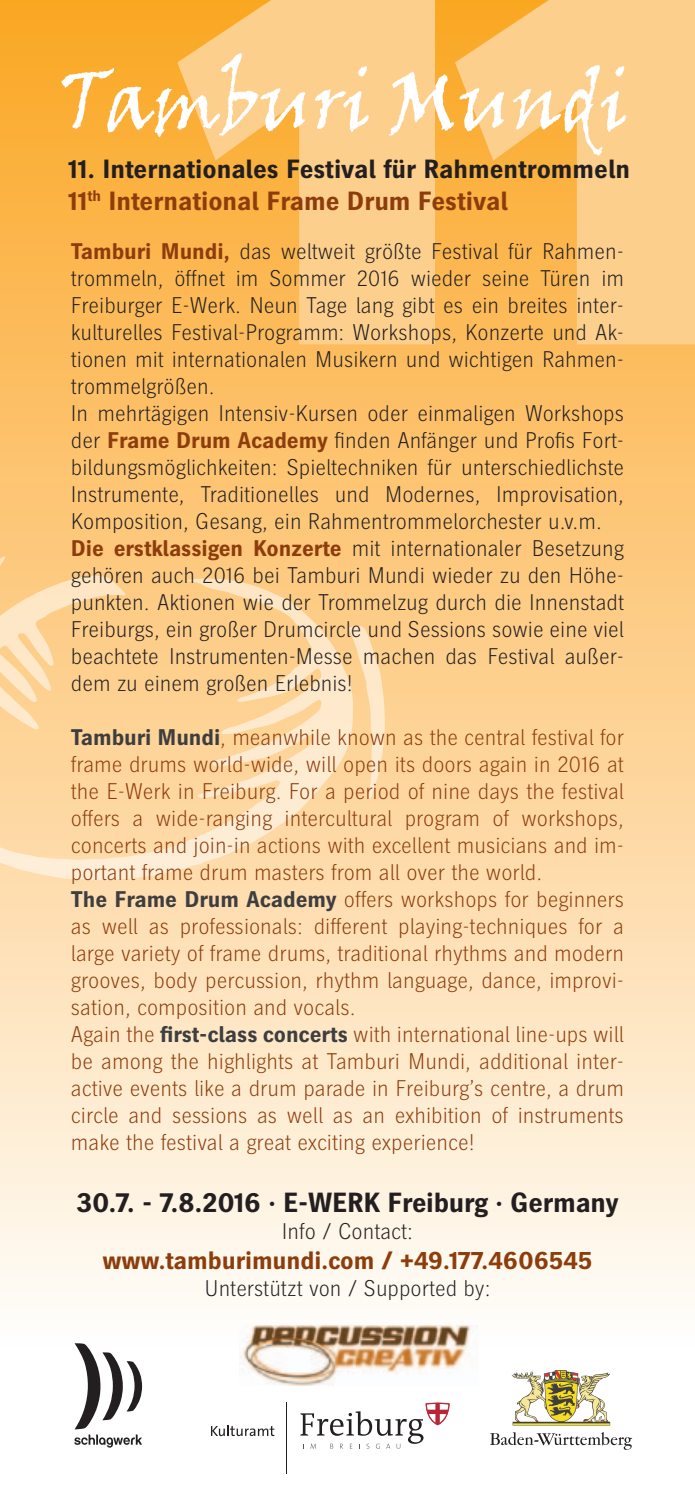
<style>
.page{position:relative;width:695px;height:1489px;background:#fff}
.page>*{position:absolute;margin:0;border:0;box-sizing:border-box;transform-origin:0 0}
.t1{font:700 27.5px "Heidelberg Gothic Ml";letter-spacing:-.01em;color:#231f20}
.t2{font:700 26.25px/31.5px "Heidelberg Gothic Ml";color:#231f20}
.t3{font:700 25px "Heidelberg Gothic Ml";letter-spacing:-.005em;color:#8d3d0c}
.t4{font:300 22.5px/27px "Heidelberg Gothic Ml";color:#231f20}
.t5{font:300 22.5px/27px "Heidelberg Gothic Ml";color:#8d3d0c}
.s1{color:#8d3d0c}
.s2{font-weight:700;color:#8d3d0c}
.s3{font-weight:700;color:#3e3e3f}
</style>
<div class="page">
<div style="left:0;top:0;width:694px;height:1351px;background:linear-gradient(to bottom,#fba624,#fffcfa)"></div>
<svg style="left:0;top:556px;width:6px;height:19px"></svg>
<svg style="left:353px;top:625px;width:32px;height:173px;background:#fddba9"></svg>
<svg style="left:0;top:575px;width:353px;height:305px;background:#fdd8a2"></svg>
<img style="left:239px;top:1325px;width:239px;height:59px">
<svg style="left:74px;top:1342px;width:68px;height:105px"></svg>
<svg style="left:490px;top:1432px;width:142px;height:17px"></svg>
<svg style="left:512px;top:1370px;width:98px;height:55px"></svg>
<svg style="left:300px;top:1402px;width:149px;height:46px"></svg>
<hr style="left:286px;top:1401px;width:1px;height:72px;background:#231f20">
<svg style="left:211px;top:1425px;width:63px;height:10px"></svg>
<svg style="left:177px;top:0;width:517px;height:344px;background:#fcc36f"></svg>
<svg style="left:61px;top:53px;width:244px;height:84px"></svg>
<svg style="left:315px;top:66px;width:54px;height:66px"></svg>
<svg style="left:388px;top:71px;width:116px;height:65px"></svg>
<svg style="left:513px;top:65px;width:113px;height:91px"></svg>
<p class="t2" style="left:68px;top:154px;width:563px">11. Internationales Festival für Rahmentrommeln<br><span class="s1">11</span><sup>th</sup> <span class="s1">International Frame Drum Festival</span></p>
<p class="t4" style="left:71px;top:237px;width:554px"><span class="s2">Tamburi Mundi,</span> das weltweit größte Festival für Rahmen&shy;trommeln, öffnet im Sommer 2016 wieder seine Türen im Freiburger E-Werk. Neun Tage lang gibt es ein breites inter&shy;kulturelles Festival-Programm: Workshops, Konzerte und Ak&shy;tionen mit internationalen Musikern und wichtigen Rahmen&shy;trommelgrößen.<br>In mehrtägigen Intensiv-Kursen oder einmaligen Workshops der <span class="s2">Frame Drum Academy</span> finden Anfänger und Profis Fort&shy;bildungsmöglichkeiten: Spieltechniken für unterschiedlichste Instrumente, Traditionelles und Modernes, Improvisation, Komposition, Gesang, ein Rahmentrommelorchester u.v.m.<br><span class="s2">Die erstklassigen Konzerte</span> mit internationaler Besetzung gehören auch 2016 bei Tamburi Mundi wieder zu den Höhe&shy;punkten. Aktionen wie der Trommelzug durch die Innenstadt Freiburgs, ein großer Drumcircle und Sessions sowie eine viel beachtete Instrumenten-Messe machen das Festival außer&shy;dem zu einem großen Erlebnis!</p>
<p class="t5" style="left:71px;top:723px;width:554px"><span class="s3">Tamburi Mundi</span>, meanwhile known as the central festival for frame drums world-wide, will open its doors again in 2016 at the E-Werk in Freiburg. For a period of nine days the festival offers a wide-ranging intercultural program of workshops, concerts and join-in actions with excellent musicians and im&shy;portant frame drum masters from all over the world.<br><span class="s3">The Frame Drum Academy</span> offers workshops for beginners as well as professionals: different playing-techniques for a large variety of frame drums, traditional rhythms and modern grooves, body percussion, rhythm language, dance, improvi&shy;sation, composition and vocals.<br>Again the <span class="s3">first-class concerts</span> with international line-ups will be among the highlights at Tamburi Mundi, additional inter&shy;active events like a drum parade in Freiburg’s centre, a drum circle and sessions as well as an exhibition of instruments make the festival a great exciting experience!</p>
<p class="t1" style="left:76px;top:1186px;width:544px">30.7. - 7.8.2016 · E-WERK Freiburg · Germany</p>
<p class="t4" style="left:282px;top:1217px;width:132px">Info / Contact:</p>
<p class="t3" style="left:102px;top:1245px;width:491px">www.tamburimundi.com / +49.177.4606545</p>
<p class="t4" style="left:204px;top:1274px;width:287px">Unterstützt von / Supported by:</p>
</div>
